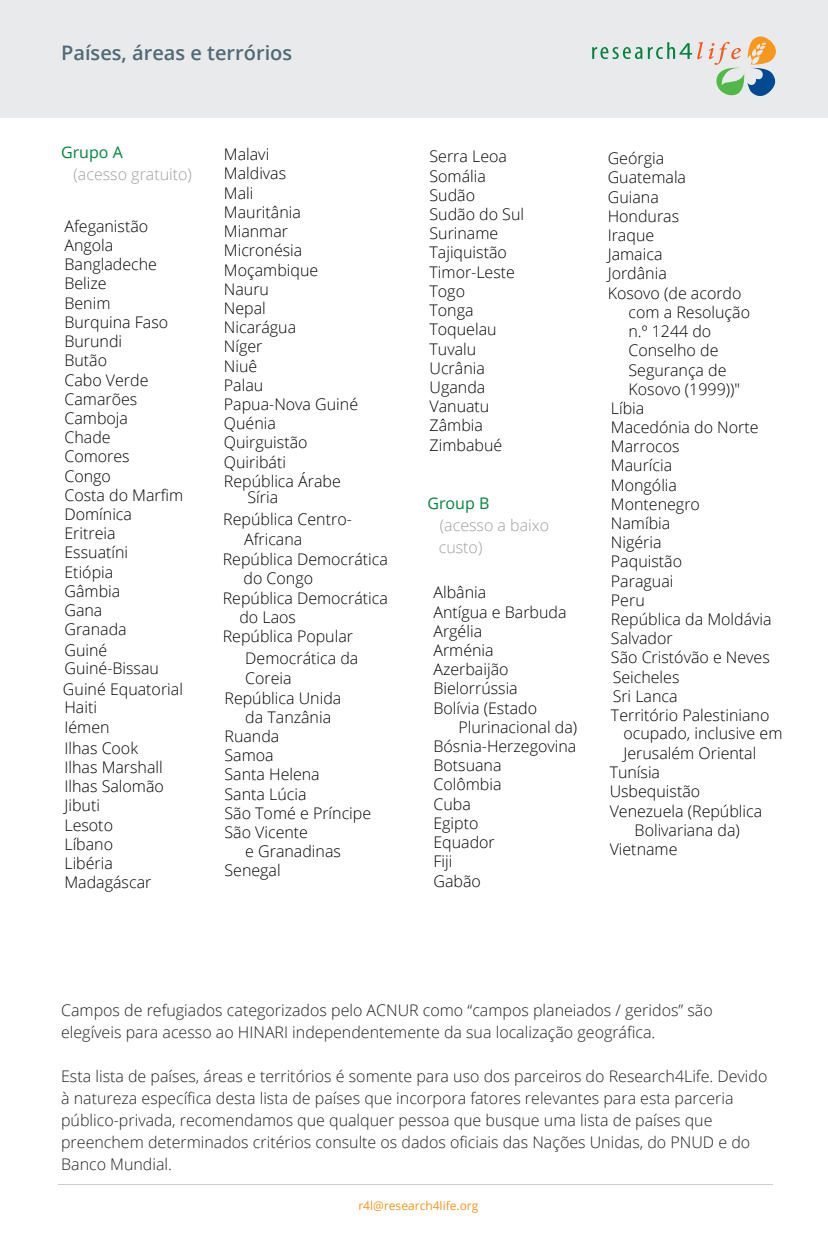
<style>
.page{position:relative;width:828px;height:1248px;background:#fff}
.page>*{position:absolute;margin:0;border:0;box-sizing:border-box;transform-origin:0 0}
.t1{font:600 20px "Open Sans";color:#526976}
.t2{font:300 16px/19.2px "Open Sans";color:#000}
.t3{font:300 16px/22px "Open Sans";color:#231f20}
.t4{font:300 16px/22px "Open Sans";color:#9d9fa2}
.t5{font:16px "Open Sans";color:#00843d}
.t6{font:12px "Open Sans";color:#f7971d}
</style>
<div class="page">
<div style="left:0;top:0;width:828px;height:118px;background:#e9eaec"></div>
<svg style="left:592px;top:47px;width:50px;height:12px"></svg>
<svg style="left:648px;top:36px;width:127px;height:60px"></svg>
<hr style="left:58px;top:1183px;width:714px;height:1px;background:#cbccce">
<p class="t1" style="left:61px;top:39px;width:233px">Países, áreas e terrórios</p>
<p class="t5" style="left:61px;top:141px;width:63px">Grupo A</p>
<p class="t4" style="left:74px;top:163px;width:120px">(acesso gratuito)</p>
<p class="t2" style="left:64px;top:216px;width:120px">Afeganistão<br>Angola<br>Bangladeche<br>Belize<br>Benim<br>Burquina Faso<br>Burundi<br>Butão<br>Cabo Verde<br>Camarões<br>Camboja<br>Chade<br>Comores<br>Congo<br>Costa do Marfim<br>Domínica<br>Eritreia<br>Essuatíni<br>Etiópia<br>Gâmbia<br>Gana<br>Granada<br>Guiné</p>
<p class="t2" style="left:64px;top:658px;width:96px">Guiné-Bissau</p>
<p class="t2" style="left:64px;top:697px;width:47px">Haiti<br>Iémen</p>
<p class="t2" style="left:64px;top:737px;width:101px">Ilhas Cook<br>Ilhas Marshall<br>Ilhas Salomão<br>Jibuti<br>Lesoto<br>Líbano<br>Libéria<br>Madagáscar</p>
<p class="t2" style="left:63px;top:679px;width:121px">Guiné Equatorial</p>
<p class="t2" style="left:224px;top:144px;width:136px">Malavi<br>Maldivas<br>Mali<br>Mauritânia<br>Mianmar<br>Micronésia<br>Moçambique<br>Nauru<br>Nepal<br>Nicarágua<br>Níger<br>Niuê<br>Palau<br>Papua-Nova Guiné<br>Quénia<br>Quirguistão<br>Quiribáti<br>República Árabe</p>
<p class="t2" style="left:429px;top:146px;width:96px">Serra Leoa<br>Somália<br>Sudão<br>Sudão do Sul<br>Suriname<br>Tajiquistão<br>Timor-Leste<br>Togo<br>Tonga<br>Toquelau<br>Tuvalu<br>Ucrânia<br>Uganda<br>Vanuatu<br>Zâmbia<br>Zimbabué</p>
<p class="t2" style="left:223px;top:485px;width:130px;line-height:22.2px;text-indent:24px">Síria<br>República Centro-</p>
<p class="t2" style="left:244px;top:529px;width:60px">Africana</p>
<p class="t2" style="left:223px;top:549px;width:167px">República Democrática</p>
<p class="t2" style="left:244px;top:568px;width:71px">do Congo</p>
<p class="t2" style="left:223px;top:588px;width:167px">República Democrática</p>
<p class="t2" style="left:239px;top:607px;width:58px">do Laos</p>
<p class="t2" style="left:223px;top:626px;width:132px">República Popular</p>
<p class="t2" style="left:245px;top:648px;width:115px">Democrática da</p>
<p class="t2" style="left:245px;top:668px;width:48px">Coreia</p>
<p class="t2" style="left:224px;top:687px;width:118px">República Unida</p>
<p class="t2" style="left:245px;top:707px;width:87px">da Tanzânia</p>
<p class="t2" style="left:224px;top:726px;width:56px">Ruanda</p>
<p class="t2" style="left:224px;top:745px;width:51px">Samoa</p>
<p class="t2" style="left:224px;top:764px;width:97px">Santa Helena</p>
<p class="t2" style="left:224px;top:783px;width:83px">Santa Lúcia</p>
<p class="t2" style="left:224px;top:803px;width:148px">São Tomé e Príncipe</p>
<p class="t2" style="left:224px;top:822px;width:85px">São Vicente</p>
<p class="t2" style="left:245px;top:841px;width:97px">e Granadinas</p>
<p class="t2" style="left:224px;top:860px;width:58px">Senegal</p>
<p class="t5" style="left:427px;top:491px;width:63px">Group B</p>
<p class="t4" style="left:439px;top:513px;width:112px">(acesso a baixo custo)</p>
<p class="t2" style="left:433px;top:582px;width:135px">Albânia<br>Antígua e Barbuda<br>Argélia<br>Arménia<br>Azerbaijão<br>Bielorrússia<br>Bolívia (Estado</p>
<p class="t2" style="left:433px;top:717px;width:145px;text-indent:25px">Plurinacional da)<br>Bósnia-Herzegovina<br>Botsuana<br>Colômbia<br>Cuba<br>Egipto<br>Equador<br>Fiji<br>Gabão</p>
<p class="t2" style="left:608px;top:148px;width:80px">Geórgia<br>Guatemala</p>
<p class="t2" style="left:608px;top:206px;width:73px">Honduras</p>
<p class="t2" style="left:608px;top:225px;width:48px">Iraque</p>
<p class="t2" style="left:608px;top:244px;width:56px">Jamaica</p>
<p class="t2" style="left:608px;top:263px;width:61px">Jordânia</p>
<p class="t2" style="left:608px;top:283px;width:135px">Kosovo (de acordo</p>
<p class="t2" style="left:628px;top:302px;width:123px">com a Resolução</p>
<p class="t2" style="left:628px;top:321px;width:84px">n.º 1244 do</p>
<p class="t2" style="left:628px;top:340px;width:91px">Conselho de</p>
<p class="t2" style="left:628px;top:359px;width:99px">Segurança de</p>
<p class="t2" style="left:628px;top:379px;width:113px">Kosovo (1999))"</p>
<p class="t2" style="left:611px;top:398px;width:35px">Líbia</p>
<p class="t2" style="left:611px;top:417px;width:149px">Macedónia do Norte</p>
<p class="t2" style="left:611px;top:436px;width:70px">Marrocos</p>
<p class="t2" style="left:611px;top:455px;width:63px">Maurícia</p>
<p class="t2" style="left:611px;top:474px;width:68px">Mongólia</p>
<p class="t2" style="left:611px;top:494px;width:90px">Montenegro</p>
<p class="t2" style="left:611px;top:513px;width:61px">Namíbia</p>
<p class="t2" style="left:611px;top:532px;width:52px">Nigéria</p>
<p class="t2" style="left:611px;top:551px;width:73px">Paquistão</p>
<p class="t2" style="left:611px;top:570px;width:64px">Paraguai</p>
<p class="t2" style="left:611px;top:590px;width:35px">Peru</p>
<p class="t2" style="left:611px;top:609px;width:162px">República da Moldávia</p>
<p class="t2" style="left:611px;top:628px;width:63px">Salvador</p>
<p class="t2" style="left:611px;top:647px;width:160px">São Cristóvão e Neves</p>
<p class="t2" style="left:612px;top:667px;width:68px">Seicheles</p>
<p class="t2" style="left:612px;top:686px;width:66px">Sri Lanca</p>
<p class="t2" style="left:608px;top:187px;width:53px">Guiana</p>
<p class="t2" style="left:623px;top:705px;width:160px;line-height:18.6px;text-indent:-13px">Território Palestiniano ocupado, inclusive em<br>Jerusalém Oriental</p>
<p class="t2" style="left:609px;top:762px;width:52px">Tunísia</p>
<p class="t2" style="left:609px;top:781px;width:92px">Usbequistão</p>
<p class="t2" style="left:609px;top:800px;width:154px">Venezuela (República</p>
<p class="t2" style="left:634px;top:820px;width:107px">Bolivariana da)</p>
<p class="t2" style="left:609px;top:839px;width:69px">Vietname</p>
<p class="t3" style="left:61px;top:998px;width:653px">Campos de refugiados categorizados pelo ACNUR como “campos planeiados / geridos” são elegíveis para acesso ao HINARI independentemente da sua localização geográfica.</p>
<p class="t3" style="left:61px;top:1064px;width:708px">Esta lista de países, áreas e territórios é somente para uso dos parceiros do Research4Life. Devido à natureza específica desta lista de países que incorpora fatores relevantes para esta parceria público-privada, recomendamos que qualquer pessoa que busque uma lista de países que preenchem determinados critérios consulte os dados oficiais das Nações Unidas, do PNUD e do Banco Mundial.</p>
<p class="t6" style="left:358px;top:1197px;width:121px">r4l@research4life.org</p>
</div>
